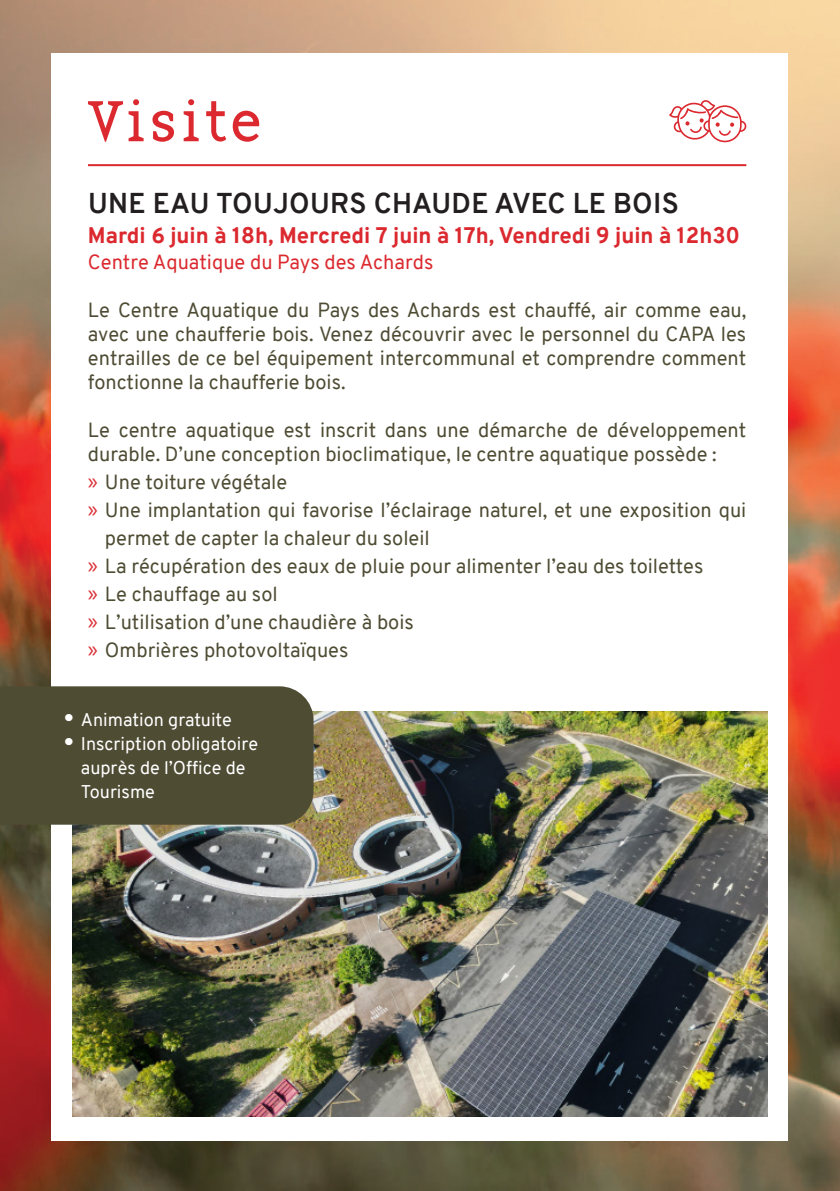
<style>
.page{position:relative;width:840px;height:1191px;background:#fff}
.page>*{position:absolute;margin:0;border:0;box-sizing:border-box;transform-origin:0 0}
.t1{font:60px "Base 12 Serif OT";color:#db292f}
.t2{font:700 28px "Overpass";letter-spacing:.01em;color:#231f20}
.t3{font:800 22px "Overpass";color:#db292f}
.t4{font:20px/24px "Overpass";color:#4f4c34}
.t5{font:20px "Overpass";color:#db292f}
.t6{font:18px/24px "Overpass";color:#fff}
.s1{font-family:"Myriad Pro";font-size:24px;color:#db292f}
.s2{font-weight:900;font-size:24px}
</style>
<div class="page">
<img style="left:0;top:0;width:839px;height:1191px">
<div style="left:52px;top:53px;width:735px;height:1087px;background:#fff"></div>
<img style="left:72px;top:711px;width:695px;height:405px">
<div style="left:0;top:686px;width:313px;height:138px;background:#4f4c34"></div>
<hr style="left:88px;top:164px;width:658px;height:2px;background:#db292f">
<svg style="left:669px;top:100px;width:77px;height:42px"></svg>
<p class="t1" style="left:88px;top:85px;width:177px">Visite</p>
<p class="t2" style="left:88px;top:183px;width:592px">UNE EAU TOUJOURS CHAUDE AVEC LE BOIS</p>
<p class="t3" style="left:88px;top:219px;width:653px">Mardi 6 juin à 18h, Mercredi 7 juin à 17h, Vendredi 9 juin à 12h30</p>
<p class="t5" style="left:88px;top:247px;width:347px">Centre Aquatique du Pays des Achards</p>
<p class="t4" style="left:88px;top:298px;width:659px;text-align:justify">Le Centre Aquatique du Pays des Achards est chauffé, air comme eau, avec une chaufferie bois. Venez découvrir avec le personnel du CAPA les entrailles de ce bel équipement intercommunal et comprendre comment fonctionne la chaufferie bois.</p>
<p class="t4" style="left:88px;top:418px;width:659px">Le centre aquatique est inscrit dans une démarche de développement durable. D’une conception bioclimatique, le centre aquatique possède :</p>
<p class="t4" style="left:88px;top:470px;width:201px"><span class="s1">»</span> Une toiture végétale</p>
<p class="t4" style="left:105px;top:496px;width:642px;line-height:28px;text-indent:-17px"><span class="s1">»</span> Une implantation qui favorise l’éclairage naturel, et une exposition qui permet de capter la chaleur du soleil</p>
<p class="t4" style="left:88px;top:554px;width:616px"><span class="s1">»</span> La récupération des eaux de pluie pour alimenter l’eau des toilettes</p>
<p class="t4" style="left:88px;top:582px;width:191px"><span class="s1">»</span> Le chauffage au sol</p>
<p class="t4" style="left:88px;top:610px;width:327px"><span class="s1">»</span> L’utilisation d’une chaudière à bois</p>
<p class="t4" style="left:88px;top:638px;width:262px"><span class="s1">»</span> Ombrières photovoltaïques</p>
<p class="t6" style="left:64px;top:708px;width:169px"><span class="s2">•</span> Animation gratuite</p>
<p class="t6" style="left:81px;top:732px;width:178px;text-indent:-17px"><span class="s2">•</span> Inscription obligatoire auprès de l’Office de<br>Tourisme</p>
</div>
